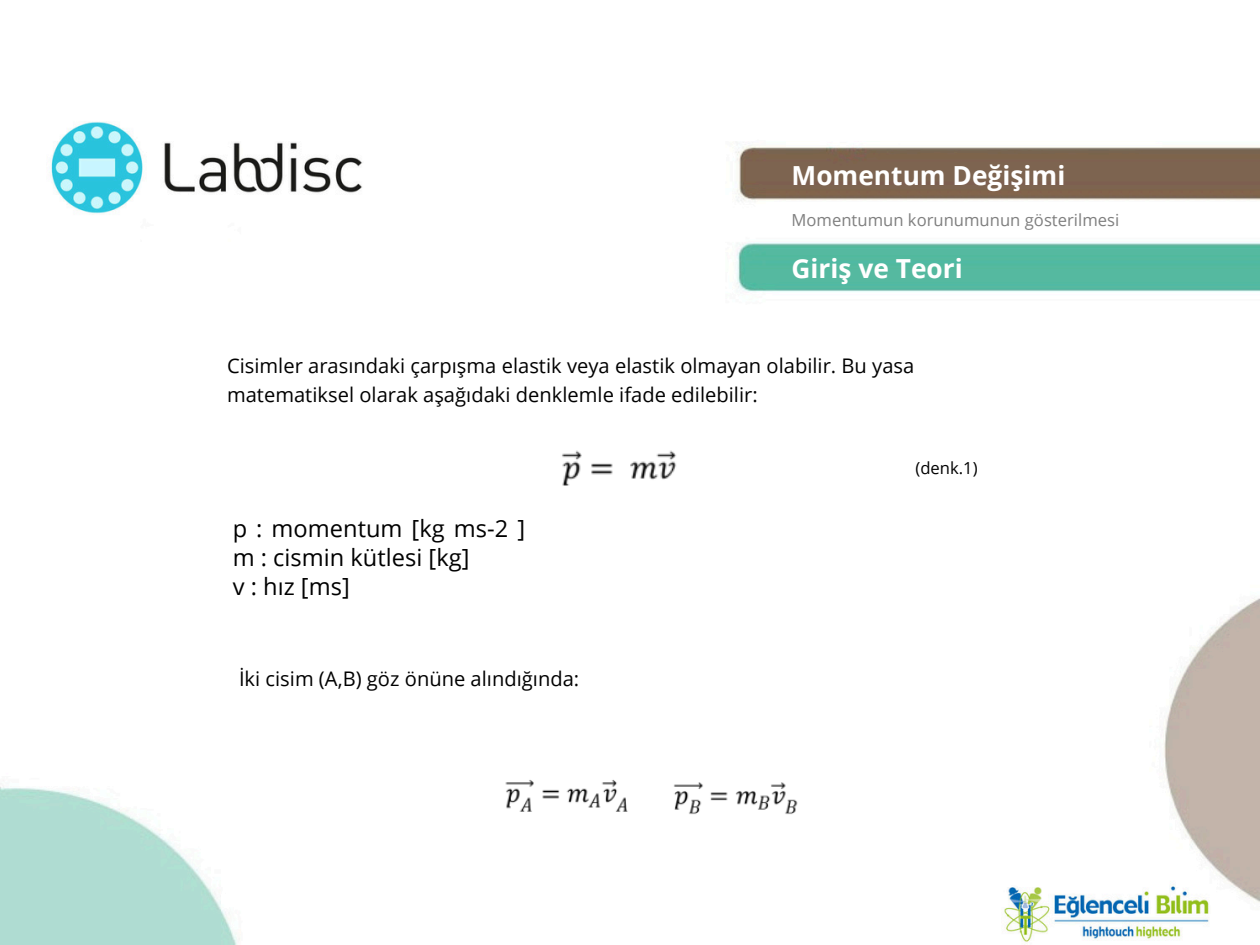
<style>
.page{position:relative;width:1260px;height:945px;background:#fff}
.page>*{position:absolute;margin:0;border:0;box-sizing:border-box;transform-origin:0 0}
.t1{font:700 26.25px "Open Sans";color:#fff}
.t2{font:23.62px/28.9px "Open Sans";color:#000}
.t3{font:20.12px/28.9px "Open Sans";color:#000}
.t4{font:16.62px "Open Sans";color:#7f7f7f}
.t5{font:16.62px "Open Sans";color:#000}
</style>
<div class="page">
<img style="left:0;top:121px;width:1260px;height:824px">
<img style="left:525px;top:431px;width:187px;height:74px">
<img style="left:466px;top:747px;width:371px;height:100px">
<h3 class="t1" style="left:792px;top:157px;width:275px">Momentum Değişimi</h3>
<p class="t4" style="left:792px;top:208px;width:329px">Momentumun korunumunun gösterilmesi</p>
<h1 class="t1" style="left:792px;top:250px;width:173px">Giriş ve Teori</h1>
<h3 class="t3" style="left:227px;top:351px;width:689px">Cisimler arasındaki çarpışma elastik veya elastik olmayan olabilir. Bu yasa matematiksel olarak aşağıdaki denklemle ifade edilebilir:</h3>
<p class="t2" style="left:233px;top:513px;width:294px">p : momentum [kg ms-2 ] m : cismin kütlesi [kg]<br>v : hız [ms]</p>
<h2 class="t3" style="left:239px;top:663px;width:342px">İki cisim (A,B) göz önüne alındığında:</h2>
<p class="t5" style="left:915px;top:456px;width:64px">(denk.1)</p>
</div>
